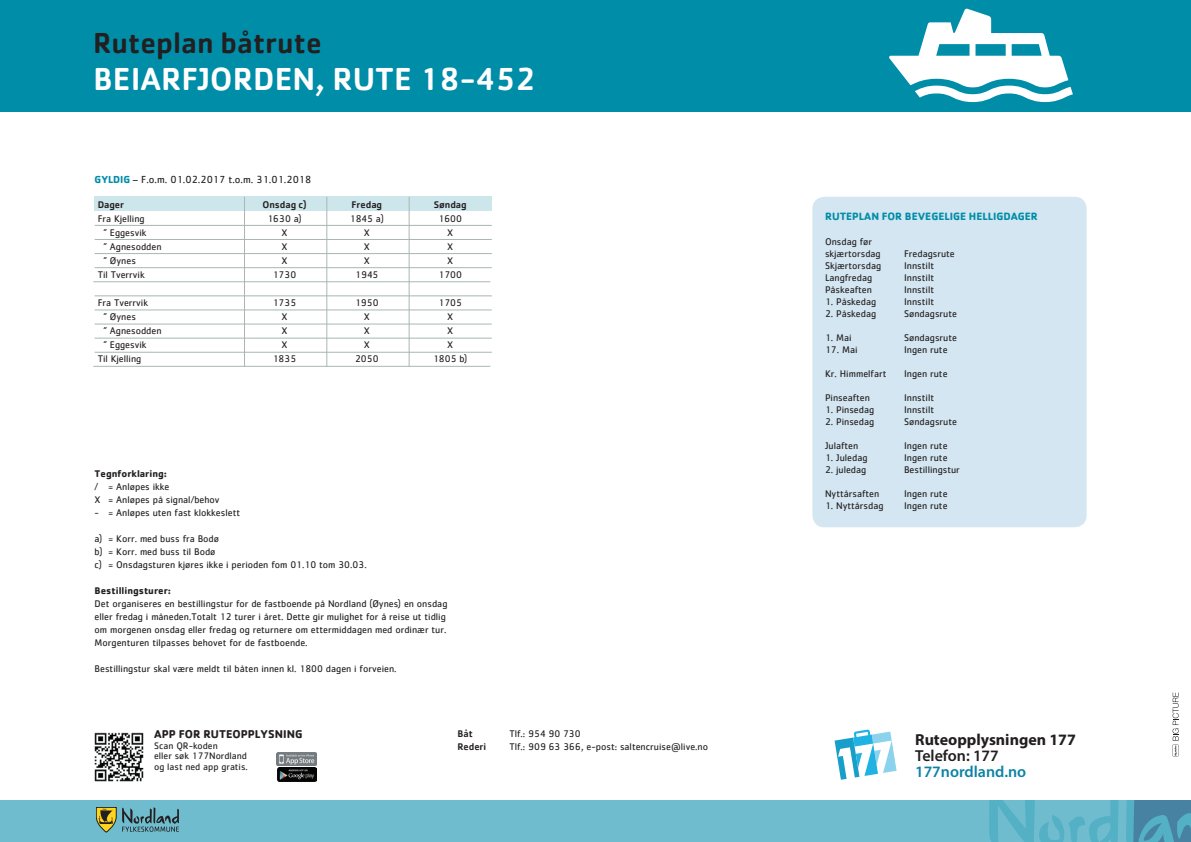
<style>
.page{position:relative;width:1191px;height:842px;background:#fff}
.page>*{position:absolute;margin:0;border:0;box-sizing:border-box;transform-origin:0 0}
.t1{font:500 33px "Cachet Std";color:#fff}
.t2{font:500 30px "Cachet Std";color:#231f20}
.t3{font:700 16px "Myriad Pro";color:#231f20}
.t4{font:600 16px "Myriad Pro";color:#0d83a4}
.t5{font:600 16px "Myriad Pro";color:#231f20}
.t6{font:700 11.8px "Cachet Std";color:#231f20}
.t7{font:700 11px "Cachet Std";color:#008da8}
.t8{font:10.6px "Cachet Std";color:#231f20}
.t9{font:10px/13px "Cachet Std";color:#231f20}
.t10{font:500 10px "Cachet Std";color:#231f20}
.t11{font:700 10px "Cachet Std";color:#231f20}
.t12{font:9.8px/10.8px "Cachet Std";color:#231f20}
.s1{font-weight:700;color:#008da8}
</style>
<div class="page">
<div style="left:0;top:0;width:1191px;height:112px;background:#008da8"></div>
<svg style="left:889px;top:9px;width:183px;height:93px"></svg>
<svg style="left:1172px;top:692px;width:6px;height:64px"></svg>
<div style="left:95px;top:197px;width:397px;height:14px;background:#cde6ec"></div>
<hr style="left:95px;top:225px;width:397px;height:1px;background:#a9b7b0">
<hr style="left:95px;top:239px;width:397px;height:1px;background:#a9b7b0">
<hr style="left:95px;top:253px;width:397px;height:1px;background:#a9b7b0">
<hr style="left:95px;top:267px;width:397px;height:1px;background:#a9b7b0">
<hr style="left:95px;top:295px;width:397px;height:1px;background:#a9b7b0">
<hr style="left:95px;top:310px;width:397px;height:1px;background:#a9b7b0">
<hr style="left:95px;top:324px;width:397px;height:1px;background:#a9b7b0">
<hr style="left:95px;top:338px;width:397px;height:1px;background:#a9b7b0">
<hr style="left:93px;top:366px;width:397px;height:1px;background:#a9b7b0">
<hr style="left:95px;top:352px;width:397px;height:1px;background:#a9b7b0">
<hr style="left:93px;top:281px;width:397px;height:1px;background:#a9b7b0">
<hr style="left:244px;top:197px;width:1px;height:170px;background:#a9b7b0">
<hr style="left:326px;top:197px;width:1px;height:170px;background:#a9b7b0">
<hr style="left:409px;top:197px;width:1px;height:169px;background:#a9b7b0">
<svg style="left:834px;top:730px;width:62px;height:50px"></svg>
<img style="left:94px;top:732px;width:50px;height:50px">
<img style="left:277px;top:752px;width:40px;height:13px">
<img style="left:277px;top:767px;width:40px;height:14px">
<div style="left:0;top:801px;width:1191px;height:41px;background:#6ebccd"></div>
<svg style="left:989px;top:801px;width:129px;height:41px"></svg>
<svg style="left:1126px;top:801px;width:65px;height:41px;background:#4b94af"></svg>
<svg style="left:96px;top:807px;width:20px;height:25px"></svg>
<svg style="left:122px;top:807px;width:57px;height:25px"></svg>
<div style="left:812px;top:197px;width:274px;height:330px;background:#d3e6f1;border-radius:12px"></div>
<h2 class="t2" style="left:93px;top:25px;width:230px">Ruteplan båtrute</h2>
<h1 class="t1" style="left:93px;top:59px;width:444px">BEIARFJORDEN, RUTE 18-452</h1>
<p class="t8" style="left:95px;top:173px;width:218px"><span class="s1">GYLDIG</span> – F.o.m. 01.02.2017 t.o.m. 31.01.2018</p>
<p class="t10" style="left:98px;top:198px;width:28px">Dager</p>
<p class="t10" style="left:262px;top:198px;width:46px">Onsdag c)</p>
<p class="t10" style="left:351px;top:198px;width:32px">Fredag</p>
<p class="t10" style="left:434px;top:198px;width:35px">Søndag</p>
<p class="t9" style="left:98px;top:212px;width:49px">Fra Kjelling</p>
<p class="t9" style="left:267px;top:212px;width:36px">1630 a)</p>
<p class="t9" style="left:350px;top:212px;width:35px">1845 a)</p>
<p class="t9" style="left:438px;top:212px;width:25px">1600</p>
<p class="t9" style="left:103px;top:226px;width:45px">” Eggesvik</p>
<p class="t9" style="left:281px;top:226px;width:8px">X</p>
<p class="t9" style="left:364px;top:226px;width:8px">X</p>
<p class="t9" style="left:447px;top:226px;width:8px">X</p>
<p class="t9" style="left:103px;top:240px;width:60px">” Agnesodden</p>
<p class="t9" style="left:281px;top:240px;width:8px">X</p>
<p class="t9" style="left:364px;top:240px;width:8px">X</p>
<p class="t9" style="left:447px;top:240px;width:8px">X</p>
<p class="t9" style="left:103px;top:254px;width:34px">” Øynes</p>
<p class="t9" style="left:281px;top:254px;width:8px">X</p>
<p class="t9" style="left:364px;top:254px;width:8px">X</p>
<p class="t9" style="left:447px;top:254px;width:8px">X</p>
<p class="t9" style="left:98px;top:268px;width:49px">Til Tverrvik</p>
<p class="t9" style="left:273px;top:268px;width:25px">1730</p>
<p class="t9" style="left:355px;top:268px;width:25px">1945</p>
<p class="t9" style="left:438px;top:268px;width:25px">1700</p>
<p class="t9" style="left:98px;top:296px;width:52px">Fra Tverrvik</p>
<p class="t9" style="left:273px;top:296px;width:25px">1735</p>
<p class="t9" style="left:355px;top:296px;width:25px">1950</p>
<p class="t9" style="left:438px;top:296px;width:25px">1705</p>
<p class="t9" style="left:103px;top:310px;width:34px">” Øynes</p>
<p class="t9" style="left:281px;top:310px;width:8px">X</p>
<p class="t9" style="left:364px;top:310px;width:8px">X</p>
<p class="t9" style="left:447px;top:310px;width:8px">X</p>
<p class="t9" style="left:103px;top:324px;width:60px">” Agnesodden</p>
<p class="t9" style="left:281px;top:324px;width:8px">X</p>
<p class="t9" style="left:364px;top:324px;width:8px">X</p>
<p class="t9" style="left:447px;top:324px;width:8px">X</p>
<p class="t9" style="left:103px;top:338px;width:45px">” Eggesvik</p>
<p class="t9" style="left:281px;top:338px;width:8px">X</p>
<p class="t9" style="left:364px;top:338px;width:8px">X</p>
<p class="t9" style="left:447px;top:338px;width:8px">X</p>
<p class="t9" style="left:98px;top:352px;width:45px">Til Kjelling</p>
<p class="t9" style="left:273px;top:352px;width:25px">1835</p>
<p class="t9" style="left:355px;top:352px;width:25px">2050</p>
<p class="t9" style="left:433px;top:352px;width:36px">1805 b)</p>
<p class="t11" style="left:95px;top:467px;width:74px">Tegnforklaring:</p>
<p class="t9" style="left:95px;top:480px;width:126px">/ = Anløpes ikke<br>X = Anløpes på signal/behov</p>
<p class="t9" style="left:95px;top:506px;width:147px">- = Anløpes uten fast klokkeslett</p>
<p class="t9" style="left:95px;top:532px;width:274px">a) = Korr. med buss fra Bodø<br>b) = Korr. med buss til Bodø<br>c) = Onsdagsturen kjøres ikke i perioden fom 01.10 tom 30.03.</p>
<p class="t11" style="left:95px;top:584px;width:78px">Bestillingsturer:</p>
<p class="t9" style="left:95px;top:597px;width:354px">Det organiseres en bestillingstur for de fastboende på Nordland (Øynes) en onsdag eller fredag i måneden.Totalt 12 turer i året. Dette gir mulighet for å reise ut tidlig om morgenen onsdag eller fredag og returnere om ettermiddagen med ordinær tur.<br>Morgenturen tilpasses behovet for de fastboende.</p>
<p class="t9" style="left:95px;top:662px;width:303px">Bestillingstur skal være meldt til båten innen kl. 1800 dagen i forveien.</p>
<p class="t6" style="left:154px;top:726px;width:150px">APP FOR RUTEOPPLYSNING</p>
<p class="t12" style="left:154px;top:740px;width:95px">Scan QR-koden<br>eller søk 177Nordland og last ned app gratis.</p>
<p class="t10" style="left:457px;top:727px;width:17px">Båt</p>
<p class="t9" style="left:509px;top:727px;width:73px">Tlf.: 954 90 730</p>
<p class="t10" style="left:457px;top:740px;width:30px">Rederi</p>
<p class="t9" style="left:509px;top:740px;width:200px">Tlf.: 909 63 366, e-post: saltencruise@live.no</p>
<p class="t7" style="left:825px;top:209px;width:214px">RUTEPLAN FOR BEVEGELIGE HELLIGDAGER</p>
<p class="t9" style="left:825px;top:236px;width:57px;line-height:12px">Onsdag før skjærtorsdag</p>
<p class="t9" style="left:904px;top:247px;width:52px">Fredagsrute</p>
<p class="t9" style="left:825px;top:259px;width:58px">Skjærtorsdag</p>
<p class="t9" style="left:904px;top:259px;width:31px">Innstilt</p>
<p class="t9" style="left:825px;top:271px;width:49px">Langfredag</p>
<p class="t9" style="left:904px;top:271px;width:31px">Innstilt</p>
<p class="t9" style="left:825px;top:283px;width:48px">Påskeaften</p>
<p class="t9" style="left:904px;top:283px;width:31px">Innstilt</p>
<p class="t9" style="left:825px;top:295px;width:53px">1. Påskedag</p>
<p class="t9" style="left:904px;top:295px;width:31px">Innstilt</p>
<p class="t9" style="left:825px;top:307px;width:53px">2. Påskedag</p>
<p class="t9" style="left:904px;top:307px;width:54px">Søndagsrute</p>
<p class="t9" style="left:825px;top:331px;width:28px">1. Mai</p>
<p class="t9" style="left:904px;top:331px;width:54px">Søndagsrute</p>
<p class="t9" style="left:825px;top:343px;width:34px">17. Mai</p>
<p class="t9" style="left:904px;top:343px;width:45px">Ingen rute</p>
<p class="t9" style="left:825px;top:367px;width:63px">Kr. Himmelfart</p>
<p class="t9" style="left:904px;top:367px;width:45px">Ingen rute</p>
<p class="t9" style="left:825px;top:391px;width:46px">Pinseaften</p>
<p class="t9" style="left:904px;top:391px;width:31px">Innstilt</p>
<p class="t9" style="left:825px;top:403px;width:51px">1. Pinsedag</p>
<p class="t9" style="left:904px;top:403px;width:31px">Innstilt</p>
<p class="t9" style="left:825px;top:415px;width:51px">2. Pinsedag</p>
<p class="t9" style="left:904px;top:415px;width:54px">Søndagsrute</p>
<p class="t9" style="left:825px;top:439px;width:35px">Julaften</p>
<p class="t9" style="left:904px;top:439px;width:45px">Ingen rute</p>
<p class="t9" style="left:825px;top:451px;width:44px">1. Juledag</p>
<p class="t9" style="left:904px;top:451px;width:45px">Ingen rute</p>
<p class="t9" style="left:825px;top:463px;width:43px">2. juledag</p>
<p class="t9" style="left:904px;top:463px;width:57px">Bestillingstur</p>
<p class="t9" style="left:825px;top:487px;width:56px">Nyttårsaften</p>
<p class="t9" style="left:904px;top:487px;width:45px">Ingen rute</p>
<p class="t9" style="left:825px;top:499px;width:60px">1. Nyttårsdag</p>
<p class="t9" style="left:904px;top:499px;width:45px">Ingen rute</p>
<h3 class="t3" style="left:915px;top:729px;width:162px">Ruteopplysningen 177</h3>
<h3 class="t5" style="left:915px;top:745px;width:85px">Telefon: 177</h3>
<h3 class="t4" style="left:915px;top:761px;width:113px">177nordland.no</h3>
</div>
